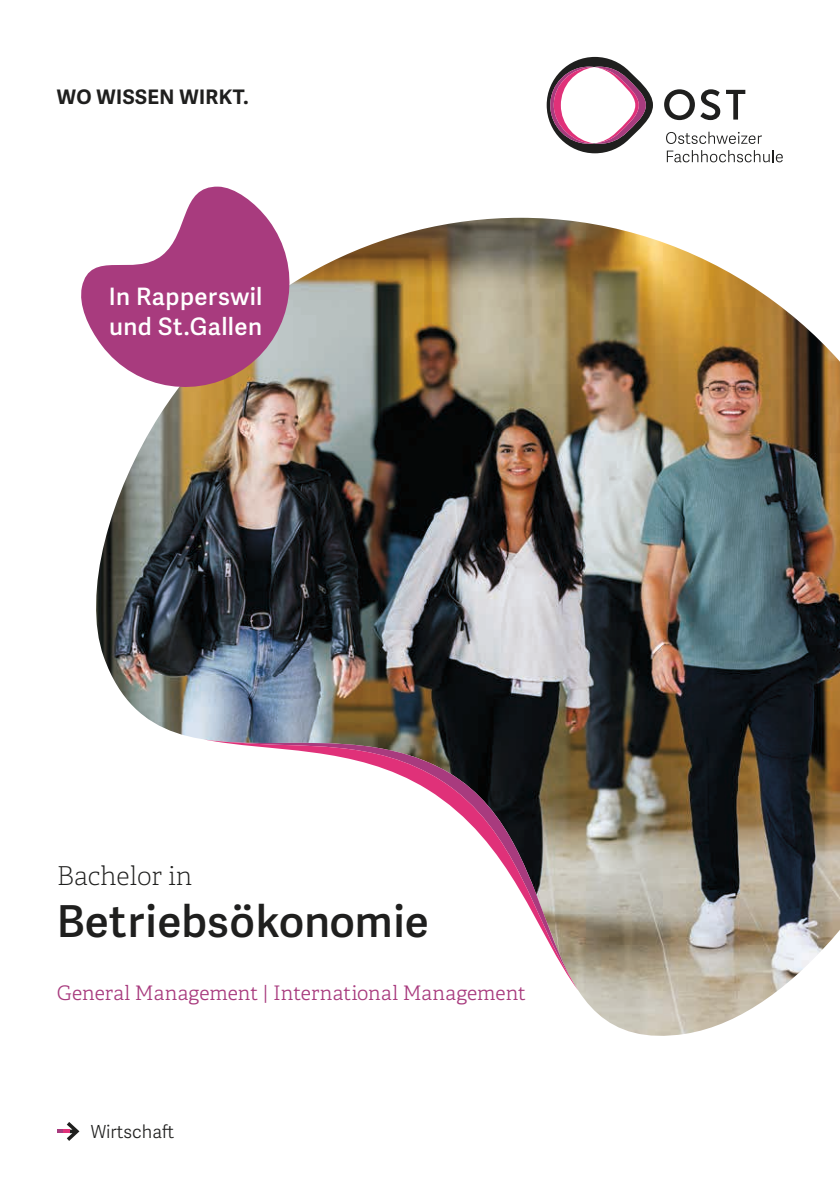
<style>
.page{position:relative;width:840px;height:1191px;background:#fff}
.page>*{position:absolute;margin:0;border:0;box-sizing:border-box;transform-origin:0 0}
.t1{font:600 44px "Adelle Sans";letter-spacing:.005em;color:#1f1f1e}
.t2{font:100 26px "Adelle";color:#1f1f1e}
.t3{font:600 24px/30px "Adelle Sans";letter-spacing:.02em;color:#fff}
.t4{font:300 20px "Adelle";color:#a83b7e}
.t5{font:700 20px "Adelle Sans";letter-spacing:.02em;color:#1f1f1e}
.t6{font:300 18px "Adelle Sans";color:#1f1f1e}
</style>
<div class="page">
<img style="left:96px;top:218px;width:743px;height:818px">
<svg style="left:203px;top:737px;width:375px;height:253px"></svg>
<svg style="left:664px;top:89px;width:30px;height:31px"></svg>
<svg style="left:700px;top:89px;width:19px;height:31px"></svg>
<svg style="left:726px;top:90px;width:19px;height:30px"></svg>
<svg style="left:666px;top:132px;width:95px;height:12px"></svg>
<svg style="left:666px;top:150px;width:116px;height:12px"></svg>
<svg style="left:546px;top:57px;width:106px;height:96px"></svg>
<svg style="left:57px;top:1122px;width:22px;height:19px"></svg>
<svg style="left:81px;top:186px;width:222px;height:215px;fill:#a83b7e"></svg>
<p class="t5" style="left:57px;top:85px;width:193px">WO WISSEN WIRKT.</p>
<p class="t3" style="left:109px;top:282px;width:155px">In Rapperswil und St.Gallen</p>
<h2 class="t2" style="left:57px;top:860px;width:137px">Bachelor in</h2>
<h1 class="t1" style="left:57px;top:896px;width:373px">Betriebsökonomie</h1>
<p class="t4" style="left:57px;top:980px;width:470px">General Management | International Management</p>
<p class="t6" style="left:91px;top:1121px;width:85px">Wirtschaft</p>
</div>
